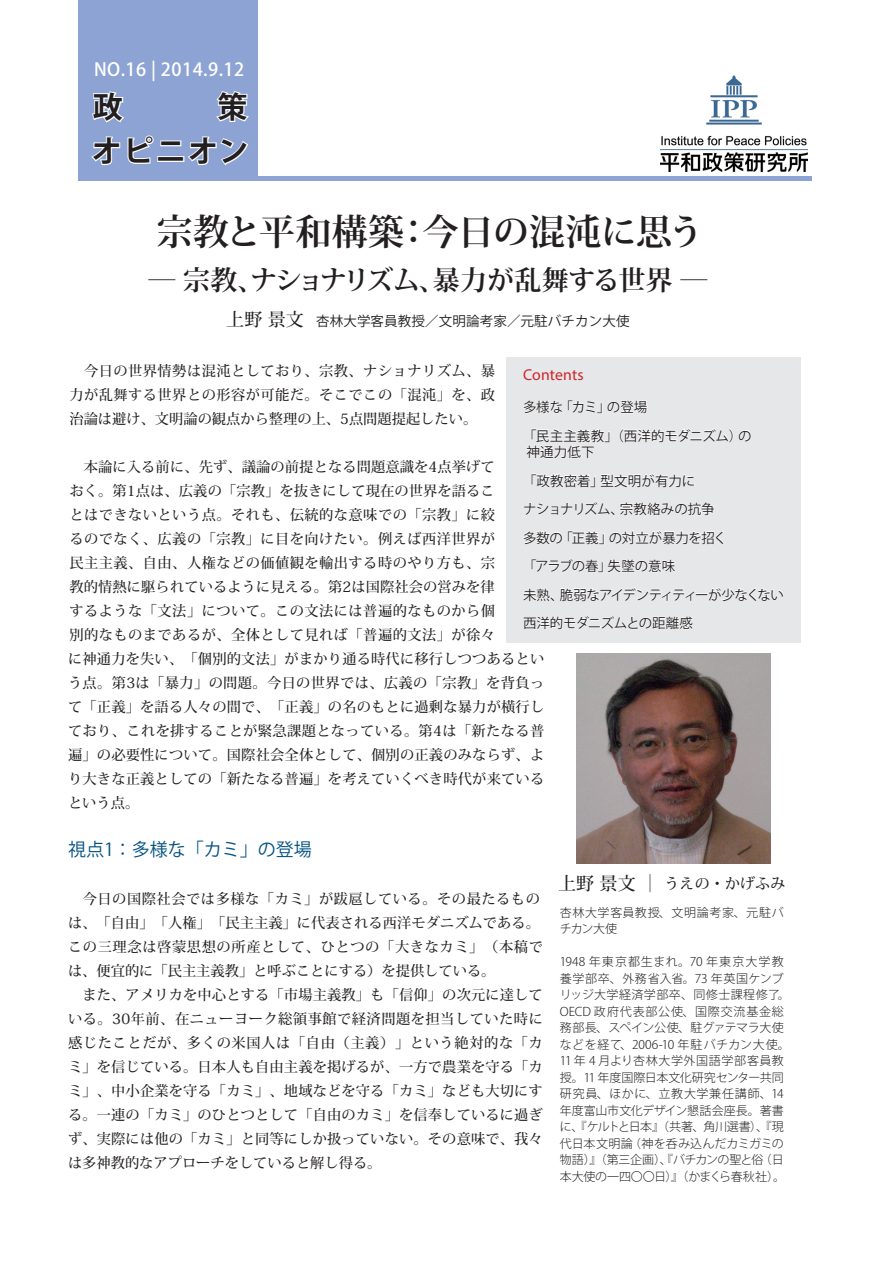
<style>
.page{position:relative;width:893px;height:1263px;background:#fff}
.page>*{position:absolute;margin:0;border:0;box-sizing:border-box;transform-origin:0 0}
.t1{font:700 36px "Koz Min Pro";color:#231f20}
.t2{font:700 30px/44px "Koz Go Pro";letter-spacing:.065em;color:#231f20;text-align:right}
.t3{font:700 27px "Koz Min Pro";letter-spacing:-.02em;color:#231f20}
.t4{font:500 18px "Koz Go Pro";letter-spacing:.025em;color:#fff}
.t5{font:18px "Koz Go Pro";color:#025182}
.t6{font:15.75px "Myriad Pro";letter-spacing:.005em;color:#d1232a}
.t7{font:500 15px "Koz Min Pro";letter-spacing:.01em;color:#231f20}
.t8{font:500 14.25px/24px "Koz Min Pr 6 N";letter-spacing:.01em;color:#231f20;text-align:justify}
.t9{font:13.5px/28.5px "Koz Go Pro";letter-spacing:-.005em;color:#231f20}
.t10{font:300 12px/16.5px "Koz Go Pr 6 N";letter-spacing:.005em;color:#231f20}
.t11{font:300 12px/16.5px "Koz Go Pr 6 N";letter-spacing:.045em;color:#231f20}
.s1{font-family:"Koz Min Pro";font-weight:500;font-size:18px}
.s2{font-size:18px}
</style>
<div class="page">
<div style="left:78px;top:0;width:180px;height:179px;background:#8da3d3"></div>
<hr style="left:78px;top:176px;width:734px;height:4px;background:#8da3d3">
<img style="left:661px;top:75px;width:146px;height:96px">
<div style="left:506px;top:357px;width:295px;height:286px;background:#e6e7e9"></div>
<svg style="left:523px;top:400px;width:228px;height:144px"></svg>
<svg style="left:523px;top:559px;width:261px;height:42px"></svg>
<svg style="left:523px;top:616px;width:170px;height:14px"></svg>
<svg style="left:81px;top:91px;width:357px;height:90px"></svg>
<img style="left:577px;top:654px;width:194px;height:209px">
<p class="t4" style="left:94px;top:58px;width:152px">NO.16 | 2014.9.12</p>
<h2 class="t2" style="left:92px;top:87px;width:158px">策<br>オピニオン</h2>
<h2 class="t2" style="left:93px;top:87px;width:32px">政</h2>
<h1 class="t1" style="left:157px;top:205px;width:549px">宗教と平和構築：今日の混沌に思う</h1>
<h3 class="t3" style="left:148px;top:260px;width:561px">― 宗教、ナショナリズム、暴力が乱舞する世界 ―</h3>
<p class="t9" style="left:226px;top:307px;width:405px"><span class="s1">上野 景文</span> 杏林大学客員教授／文明論考家／元駐バチカン大使</p>
<p class="t8" style="left:69px;top:359px;width:427px">　今日の世界情勢は混沌としており、宗教、ナショナリズム、暴力が乱舞する世界との形容が可能だ。そこでこの「混沌」を、政治論は避け、文明論の観点から整理の上、5点問題提起したい。</p>
<p class="t8" style="left:69px;top:455px;width:427px">　本論に入る前に、先ず、議論の前提となる問題意識を4点挙げておく。第1点は、広義の「宗教」を抜きにして現在の世界を語ることはできないという点。それも、伝統的な意味での「宗教」に絞るのでなく、広義の「宗教」に目を向けたい。例えば西洋世界が民主主義、自由、人権などの価値観を輸出する時のやり方も、宗教的情熱に駆られているように見える。第2は国際社会の営みを律するような「文法」について。この文法には普遍的なものから個別的なものまであるが、全体として見れば「普遍的文法」が徐々</p>
<p class="t6" style="left:523px;top:365px;width:62px">Contents</p>
<p class="t9" style="left:523px;top:393px;width:230px">多様な「カミ」の登場<br>「民主主義教」（西洋的モダニズム）の</p>
<p class="t9" style="left:523px;top:438px;width:263px">神通力低下<br>「政教密着」型文明が有力に<br>ナショナリズム、宗教絡みの抗争<br>多数の「正義」の対立が暴力を招く<br>「アラブの春」失墜の意味<br>未熟、脆弱なアイデンティティーが少なくない西洋的モダニズムとの距離感</p>
<p class="t8" style="left:68px;top:647px;width:478px">に神通力を失い、「個別的文法」がまかり通る時代に移行しつつあるという点。第3は「暴力」の問題。今日の世界では、広義の「宗教」を背負って「正義」を語る人々の間で、「正義」の名のもとに過剰な暴力が横行しており、これを排することが緊急課題となっている。第4は「新たなる普遍」の必要性について。国際社会全体として、個別の正義のみならず、より大きな正義としての「新たなる普遍」を考えていくべき時代が来ているという点。</p>
<p class="t5" style="left:68px;top:837px;width:245px">視点1：多様な「カミ」の登場</p>
<p class="t8" style="left:68px;top:887px;width:476px;text-align:left">　今日の国際社会では多様な「カミ」が跋扈している。その最たるものは、「自由」「人権」「民主主義」に代表される西洋モダニズムである。この三理念は啓蒙思想の所産として、ひとつの「大きなカミ」（本稿では、便宜的に「民主主義教」と呼ぶことにする）を提供している。<br>　また、アメリカを中心とする「市場主義教」も「信仰」の次元に達している。30年前、在ニューヨーク総領事館で経済問題を担当していた時に感じたことだが、多くの米国人は「自由（主義）」という絶対的な「カミ」を信じている。日本人も自由主義を掲げるが、一方で農業を守る「カミ」、中小企業を守る「カミ」、地域などを守る「カミ」なども大切にする。一連の「カミ」のひとつとして「自由のカミ」を信奉しているに過ぎず、実際には他の「カミ」と同等にしか扱っていない。その意味で、我々は多神教的なアプローチをしていると解し得る。</p>
<p class="t7" style="left:558px;top:873px;width:229px"><span class="s2">上野 景文 ｜</span> うえの・かげふみ</p>
<p class="t11" style="left:560px;top:904px;width:225px">杏林大学客員教授、文明論考家、元駐バチカン大使</p>
<p class="t10" style="left:560px;top:954px;width:231px">1948 年東京都生まれ。70 年東京大学教養学部卒、外務省入省。73 年英国ケンブリッジ大学経済学部卒、同修士課程修了。<br>OECD 政府代表部公使、国際交流基金総務部長、スペイン公使、駐グァテマラ大使などを経て、2006-10 年駐バチカン大使。<br>11 年 4 月より杏林大学外国語学部客員教授。11 年度国際日本文化研究センター共同研究員、ほかに、立教大学兼任講師、14年度富山市文化デザイン懇話会座長。著書に、『ケルトと日本』（共著、角川選書）、『現代日本文明論（神を呑み込んだカミガミの物語）』（第三企画）、『バチカンの聖と俗（日本大使の一四〇〇日）』（かまくら春秋社）。</p>
</div>
